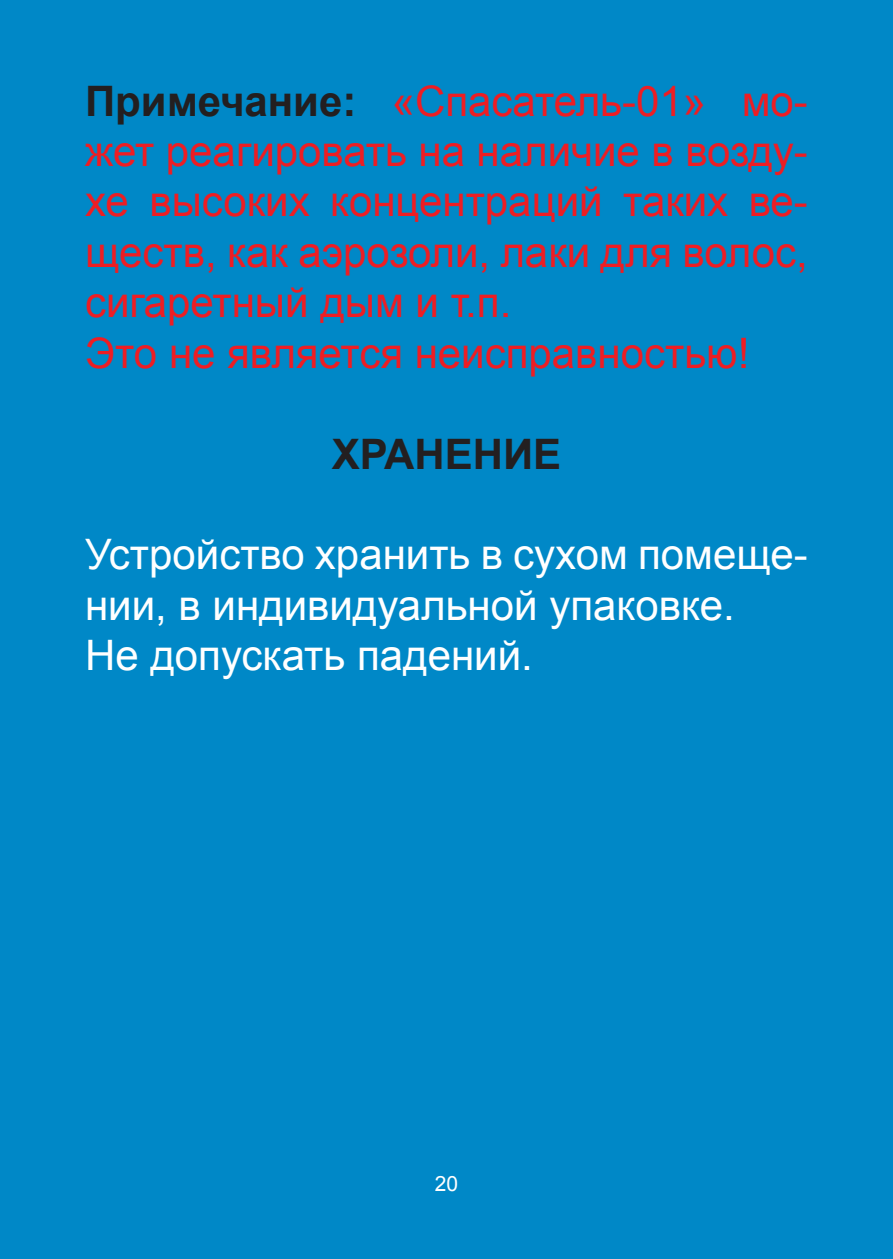
<style>
.page{position:relative;width:893px;height:1259px;background:#0088c7}
.page>*{position:absolute;margin:0;border:0;box-sizing:border-box;transform-origin:0 0}
.t1{font:42px/50.4px "Arial";color:#ee1d23}
.t2{font:42px/50.4px "Arial";color:#fff}
.t3{font:700 42px "Arial";color:#231f20}
.t4{font:21px "Arial";color:#fff}
.s1{font-weight:700;color:#231f20}
</style>
<div class="page">
<p class="t1" style="left:85px;top:76px;width:724px"><span class="s1">Примечание:</span> «Спасатель-01» мо&shy;жет реагировать на наличие в возду&shy;хе высоких концентраций таких ве&shy;ществ, как аэрозоли, лаки для волос, сигаретный дым и т.п.<br>Это не является неисправностью!</p>
<p class="t3" style="left:332px;top:426px;width:231px">ХРАНЕНИЕ</p>
<p class="t2" style="left:85px;top:530px;width:724px">Устройство хранить в сухом помеще&shy;нии, в индивидуальной упаковке.<br>Не допускать падений.</p>
<p class="t4" style="left:435px;top:1169px;width:25px">20</p>
</div>
